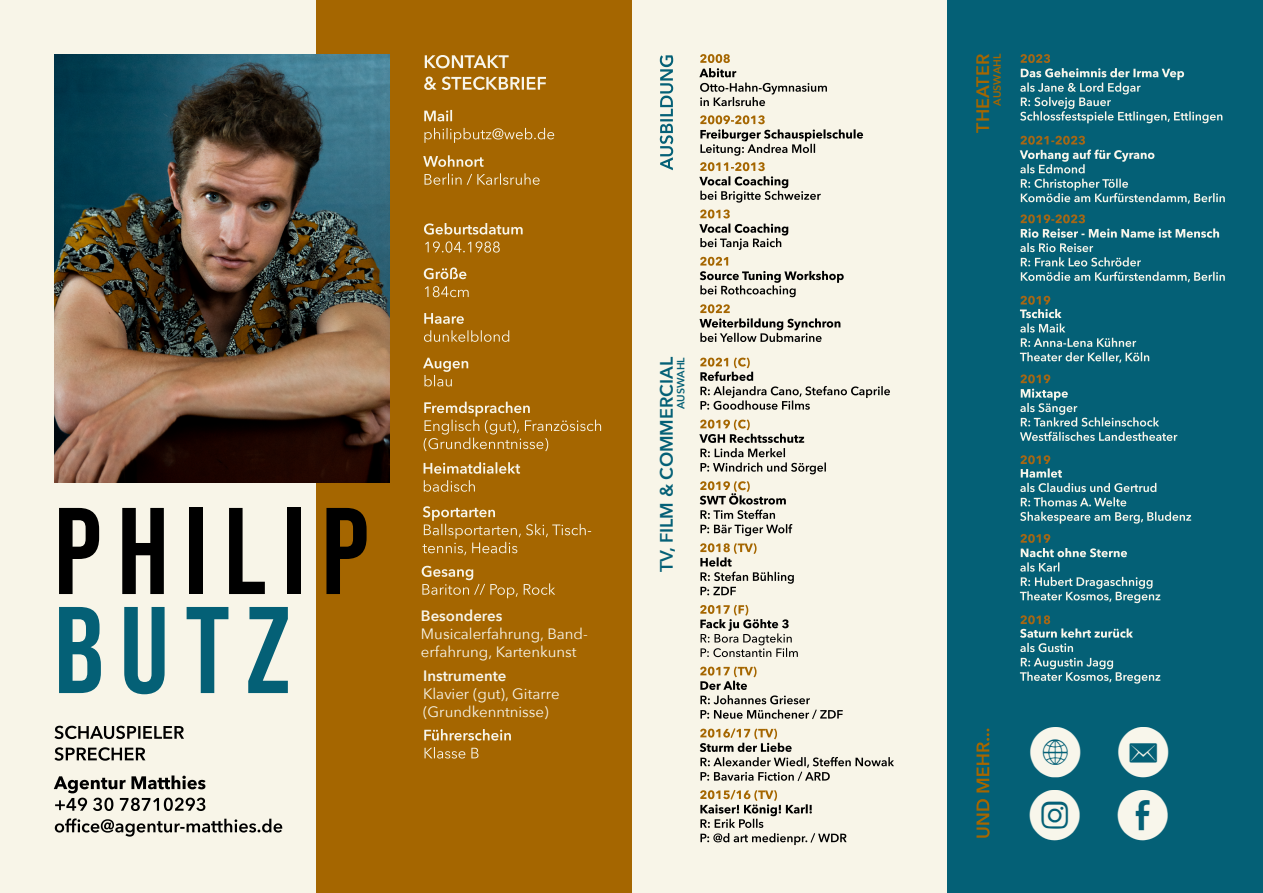
<style>
.page{position:relative;width:1263px;height:893px;background:#fff}
.page>*{position:absolute;margin:0;border:0;box-sizing:border-box;transform-origin:0 0}
.t1{font:123px "Bebas Neue";letter-spacing:.13em;color:#000}
.t2{font:123px "Bebas Neue";color:#046076}
.t3{font:49.5px/62.7px "Social Media Circled";color:#f8f6eb}
.t4{font:600 18px "Avenir Next";color:#046076}
.t5{font:600 18px "Avenir Next";color:#a56600}
.t6{font:15px/18px "Avenir Next";color:#f8f6eb}
.t7{font:600 15px "Avenir Next";color:#f8f6eb}
.t8{font:600 10.5px "Avenir Next";color:#046076}
.t9{font:600 10.5px "Avenir Next";color:#a56600}
</style>
<div class="page">
<div style="left:0;top:0;width:316px;height:893px;background:#f8f5e8"></div>
<div style="left:947px;top:0;width:316px;height:893px;background:#046076"></div>
<div style="left:631px;top:0;width:316px;height:893px;background:#f8f5e8"></div>
<div style="left:316px;top:0;width:315px;height:893px;background:#a56600"></div>
<img style="left:54px;top:54px;width:335px;height:429px">
<svg style="left:54px;top:747px;width:91px;height:14px"></svg>
<svg style="left:54px;top:726px;width:130px;height:13px"></svg>
<svg style="left:424px;top:77px;width:122px;height:13px"></svg>
<svg style="left:425px;top:55px;width:84px;height:13px"></svg>
<svg style="left:425px;top:241px;width:75px;height:12px"></svg>
<svg style="left:424px;top:223px;width:99px;height:12px"></svg>
<svg style="left:425px;top:286px;width:44px;height:11px"></svg>
<svg style="left:424px;top:267px;width:42px;height:12px"></svg>
<svg style="left:424px;top:330px;width:85px;height:12px"></svg>
<svg style="left:424px;top:313px;width:40px;height:11px"></svg>
<svg style="left:423px;top:358px;width:45px;height:28px"></svg>
<svg style="left:424px;top:402px;width:177px;height:49px"></svg>
<svg style="left:424px;top:480px;width:51px;height:12px"></svg>
<svg style="left:424px;top:462px;width:96px;height:12px"></svg>
<svg style="left:422px;top:506px;width:169px;height:49px"></svg>
<svg style="left:422px;top:566px;width:133px;height:32px"></svg>
<svg style="left:424px;top:747px;width:54px;height:11px"></svg>
<svg style="left:424px;top:729px;width:87px;height:12px"></svg>
<svg style="left:55px;top:818px;width:227px;height:19px"></svg>
<svg style="left:54px;top:775px;width:152px;height:36px"></svg>
<svg style="left:424px;top:173px;width:116px;height:12px"></svg>
<svg style="left:423px;top:155px;width:61px;height:12px"></svg>
<svg style="left:424px;top:128px;width:130px;height:15px"></svg>
<svg style="left:424px;top:110px;width:28px;height:11px"></svg>
<svg style="left:700px;top:83px;width:127px;height:23px"></svg>
<svg style="left:699px;top:54px;width:37px;height:23px"></svg>
<svg style="left:660px;top:55px;width:13px;height:115px"></svg>
<svg style="left:700px;top:115px;width:163px;height:41px"></svg>
<svg style="left:699px;top:162px;width:122px;height:41px"></svg>
<svg style="left:699px;top:224px;width:89px;height:26px"></svg>
<svg style="left:700px;top:210px;width:30px;height:8px"></svg>
<svg style="left:700px;top:257px;width:144px;height:40px"></svg>
<svg style="left:700px;top:357px;width:190px;height:53px"></svg>
<svg style="left:699px;top:419px;width:127px;height:55px"></svg>
<svg style="left:700px;top:481px;width:92px;height:55px"></svg>
<svg style="left:700px;top:605px;width:98px;height:52px"></svg>
<svg style="left:700px;top:666px;width:143px;height:53px"></svg>
<svg style="left:700px;top:728px;width:194px;height:53px"></svg>
<svg style="left:700px;top:790px;width:147px;height:55px"></svg>
<svg style="left:700px;top:543px;width:94px;height:52px"></svg>
<svg style="left:976px;top:729px;width:13px;height:109px"></svg>
<svg style="left:699px;top:304px;width:141px;height:38px"></svg>
<svg style="left:1021px;top:179px;width:204px;height:25px"></svg>
<svg style="left:1020px;top:136px;width:134px;height:37px"></svg>
<svg style="left:1020px;top:214px;width:205px;height:68px"></svg>
<svg style="left:1020px;top:296px;width:129px;height:67px"></svg>
<svg style="left:1020px;top:389px;width:157px;height:52px"></svg>
<svg style="left:1020px;top:374px;width:30px;height:9px"></svg>
<svg style="left:1020px;top:512px;width:171px;height:12px"></svg>
<svg style="left:1020px;top:455px;width:136px;height:51px"></svg>
<svg style="left:1020px;top:534px;width:140px;height:69px"></svg>
<svg style="left:1020px;top:658px;width:140px;height:26px"></svg>
<svg style="left:1020px;top:615px;width:113px;height:37px"></svg>
<svg style="left:1020px;top:54px;width:202px;height:69px"></svg>
<h1 class="t1" style="left:54px;top:482px;width:316px">PHILIP</h1>
<h1 class="t2" style="left:54px;top:581px;width:238px">BUTZ</h1>
<p class="t7" style="left:421px;top:603px;width:83px">Besonderes</p>
<p class="t6" style="left:421px;top:624px;width:168px">Musicalerfahrung, Band&shy;erfahrung, Kartenkunst</p>
<p class="t7" style="left:423px;top:663px;width:85px">Instrumente</p>
<p class="t6" style="left:423px;top:684px;width:138px">Klavier (gut), Gitarre (Grundkenntnisse)</p>
<p class="t4" style="left:651px;top:572px;width:217px;rotate:-90deg">TV, FILM &amp; COMMERCIAL</p>
<p class="t8" style="left:672px;top:409px;width:53px;rotate:-90deg">AUSWAHL</p>
<p class="t5" style="left:967px;top:133px;width:80px;rotate:-90deg">THEATER</p>
<p class="t9" style="left:988px;top:105px;width:53px;rotate:-90deg">AUSWAHL</p>
<h2 class="t3" style="left:1029px;top:721px;width:142px">K k<br>Q E</h2>
</div>
